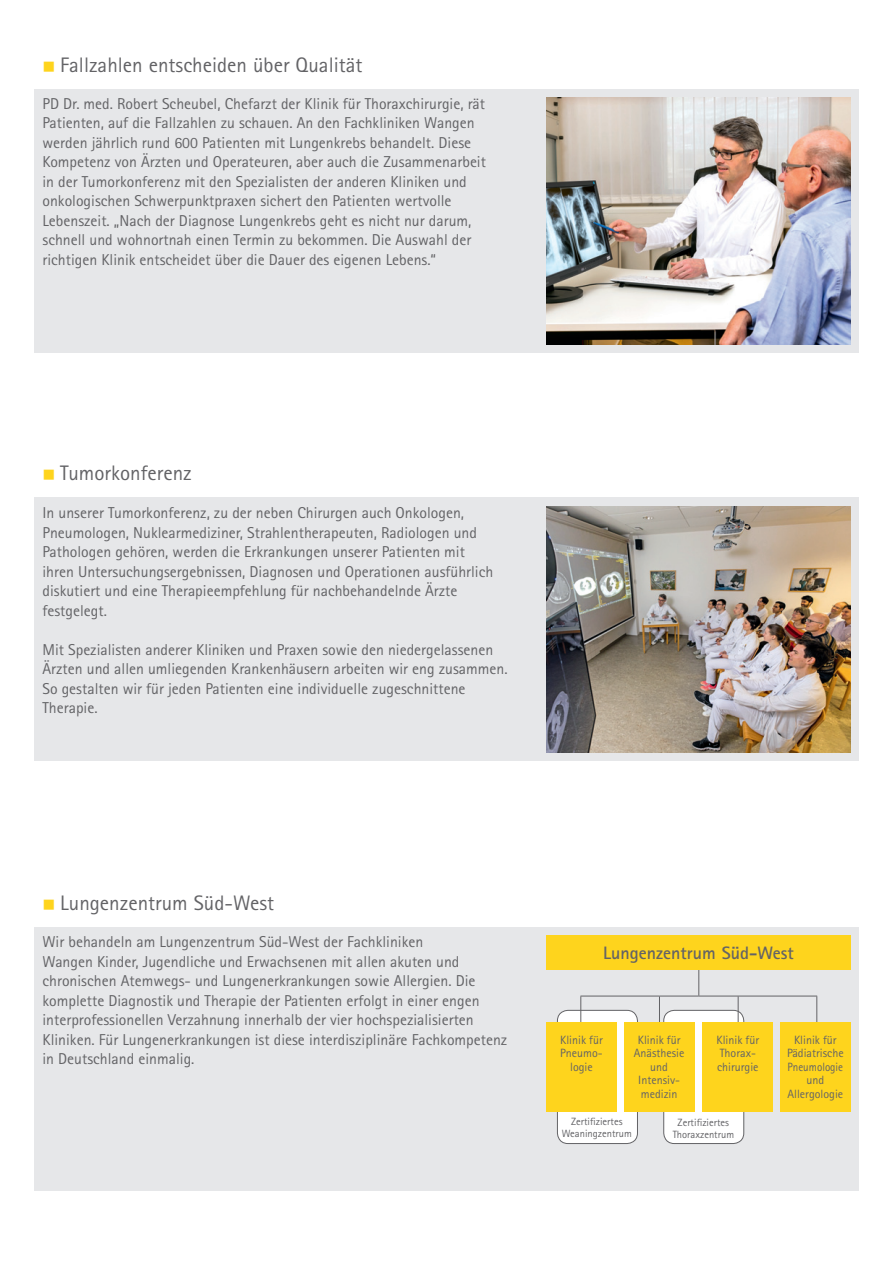
<style>
.page{position:relative;width:893px;height:1263px;background:#fff}
.page>*{position:absolute;margin:0;border:0;box-sizing:border-box;transform-origin:0 0}
.t1{font:21px "Rotis Sans Serif Pro";color:#636366}
.t2{font:700 18px "Rotis Sans Serif Pro";color:#636366}
.t3{font:15.75px/19.5px "Rotis Sans Serif Pro";color:#636366}
.t4{font:12px/13.5px "Rotis Sans Serif Pro";color:#636366;text-align:center}
.t5{font:10.5px/12px "Rotis Sans Serif Pro";color:#636366;text-align:center}
.s1{color:#fed41d}
</style>
<div class="page">
<div style="left:34px;top:927px;width:825px;height:264px;background:#e6e7e9"></div>
<div style="left:34px;top:497px;width:825px;height:264px;background:#e6e7e9"></div>
<div style="left:34px;top:89px;width:825px;height:264px;background:#e6e7e9"></div>
<img style="left:546px;top:506px;width:304px;height:247px">
<img style="left:546px;top:98px;width:304px;height:246px">
<div style="left:557px;top:1010px;width:80px;height:133px;background:#fff;border-radius:11px"></div>
<div style="left:557px;top:1010px;width:81px;height:134px;border:1px solid #636366;border-radius:11px"></div>
<div style="left:664px;top:1010px;width:80px;height:133px;background:#fff;border-radius:11px"></div>
<div style="left:663px;top:1010px;width:81px;height:134px;border:1px solid #636366;border-radius:11px"></div>
<hr style="left:580px;top:996px;width:79px;height:1px;background:#636366">
<svg style="left:580px;top:996px;width:1px;height:26px"></svg>
<hr style="left:659px;top:996px;width:40px;height:1px;background:#636366">
<svg style="left:659px;top:996px;width:1px;height:26px"></svg>
<hr style="left:699px;top:996px;width:118px;height:1px;background:#636366">
<svg style="left:738px;top:996px;width:1px;height:26px"></svg>
<svg style="left:816px;top:996px;width:1px;height:26px"></svg>
<svg style="left:698px;top:969px;width:1px;height:27px"></svg>
<div style="left:546px;top:1022px;width:71px;height:90px;background:#fed41d"></div>
<div style="left:624px;top:1022px;width:70px;height:90px;background:#fed41d"></div>
<div style="left:703px;top:1022px;width:70px;height:90px;background:#fed41d"></div>
<div style="left:780px;top:1022px;width:70px;height:90px;background:#fed41d"></div>
<div style="left:546px;top:935px;width:304px;height:34px;background:#fed41d"></div>
<h1 class="t1" style="left:43px;top:58px;width:321px"><span class="s1">■</span> Fallzahlen entscheiden über Qualität</h1>
<p class="t3" style="left:43px;top:95px;width:445px">PD Dr. med. Robert Scheubel, Chefarzt der Klinik für Thoraxchirurgie, rät Patienten, auf die Fallzahlen zu schauen. An den Fachkliniken Wangen werden jährlich rund 600 Patienten mit Lungenkrebs behandelt. Diese Kompetenz von Ärzten und Operateuren, aber auch die Zusammenarbeit in der Tumorkonferenz mit den Spezialisten der anderen Kliniken und onkologischen Schwerpunktpraxen sichert den Patienten wertvolle Lebenszeit. „Nach der Diagnose Lungenkrebs geht es nicht nur darum, schnell und wohnortnah einen Termin zu bekommen. Die Auswahl der richtigen Klinik entscheidet über die Dauer des eigenen Lebens.“</p>
<h1 class="t1" style="left:43px;top:466px;width:151px"><span class="s1">■</span> Tumorkonferenz</h1>
<p class="t3" style="left:43px;top:504px;width:452px">In unserer Tumorkonferenz, zu der neben Chirurgen auch Onkologen, Pneumologen, Nuklearmediziner, Strahlentherapeuten, Radiologen und Pathologen gehören, werden die Erkrankungen unserer Patienten mit ihren Untersuchungsergebnissen, Diagnosen und Operationen ausführlich diskutiert und eine Therapieempfehlung für nachbehandelnde Ärzte festgelegt.</p>
<p class="t3" style="left:43px;top:641px;width:467px">Mit Spezialisten anderer Kliniken und Praxen sowie den niedergelassenen Ärzten und allen umliegenden Krankenhäusern arbeiten wir eng zusammen.<br>So gestalten wir für jeden Patienten eine individuelle zugeschnittene Therapie.</p>
<h1 class="t1" style="left:43px;top:895px;width:233px"><span class="s1">■</span> Lungenzentrum Süd-West</h1>
<p class="t3" style="left:43px;top:933px;width:466px">Wir behandeln am Lungenzentrum Süd-West der Fachkliniken<br>Wangen Kinder, Jugendliche und Erwachsenen mit allen akuten und chronischen Atemwegs- und Lungenerkrankungen sowie Allergien. Die komplette Diagnostik und Therapie der Patienten erfolgt in einer engen interprofessionellen Verzahnung innerhalb der vier hochspezialisierten Kliniken. Für Lungenerkrankungen ist diese interdisziplinäre Fachkompetenz in Deutschland einmalig.</p>
<p class="t2" style="left:603px;top:946px;width:192px">Lungenzentrum Süd-West</p>
<p class="t4" style="left:560px;top:1034px;width:44px">Klinik für<br>Pneumo&shy;logie</p>
<p class="t4" style="left:634px;top:1034px;width:52px">Klinik für<br>Anästhesie und<br>Intensiv&shy;medizin</p>
<p class="t4" style="left:716px;top:1034px;width:44px;text-align:left">Klinik für<br>Thorax&shy;chirurgie</p>
<p class="t4" style="left:787px;top:1034px;width:58px">Klinik für<br>Pädiatrische<br>Pneumologie und<br>Allergologie</p>
<p class="t5" style="left:562px;top:1116px;width:72px">Zertifiziertes<br>Weaningzentrum</p>
<p class="t5" style="left:673px;top:1117px;width:63px">Zertifiziertes<br>Thoraxzentrum</p>
</div>
